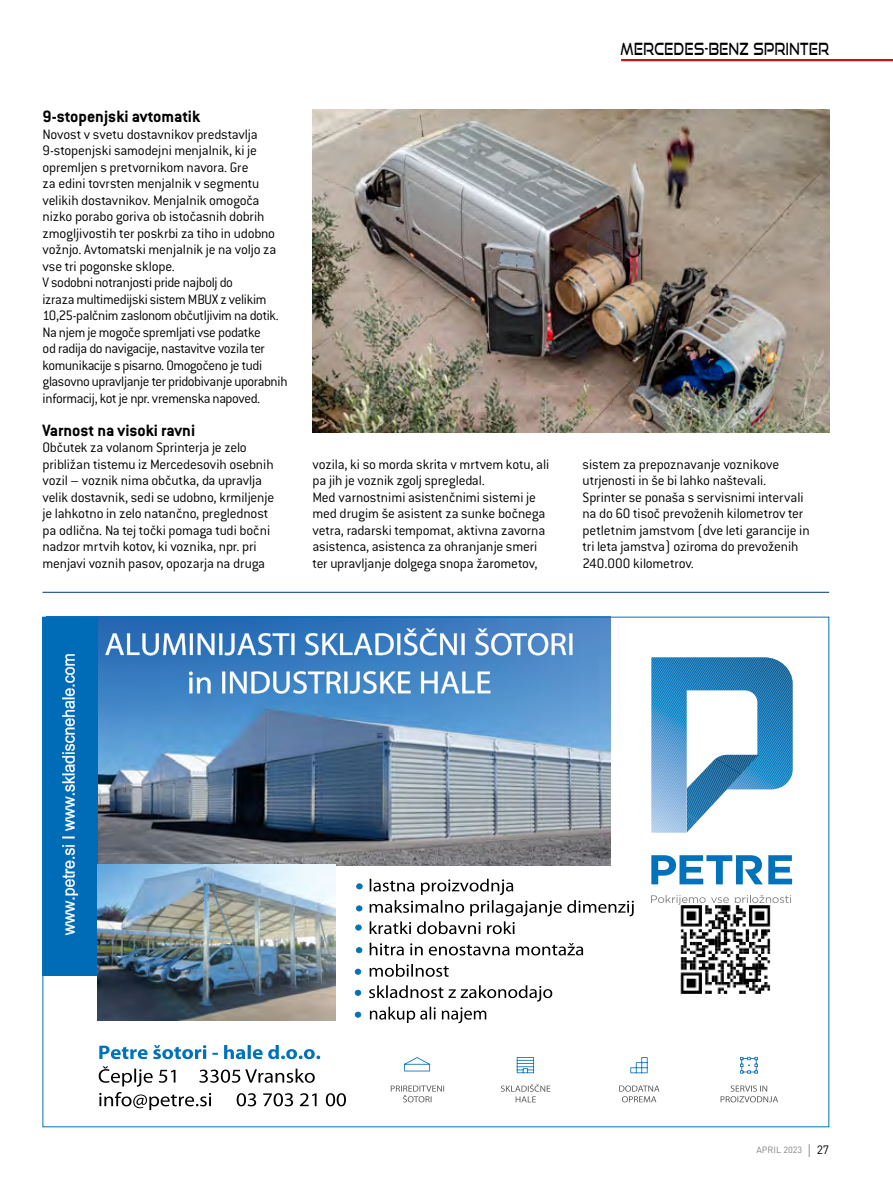
<style>
.page{position:relative;width:893px;height:1191px;background:#fff}
.page>*{position:absolute;margin:0;border:0;box-sizing:border-box;transform-origin:0 0}
.t1{font:700 18px "Conduit ITCW02";color:#000}
.t2{font:16.65px "Good Times Rg";letter-spacing:.04em;color:#000;scale:.7 1}
.t3{font:300 15px/16.5px "Conduit ITCW02";letter-spacing:-.015em;color:#000}
.t4{font:9px "DIN";color:#808285}
.s1{font-family:"Conduit ITCW02";font-weight:300;font-size:20.4px}
.s2{font-size:12px;color:#000}
</style>
<div class="page">
<hr style="left:621px;top:59px;width:272px;height:2px;background:#c4161c">
<img style="left:313px;top:109px;width:516px;height:324px">
<img style="left:98px;top:619px;width:512px;height:246px">
<svg style="left:105px;top:628px;width:467px;height:27px"></svg>
<svg style="left:189px;top:671px;width:301px;height:22px"></svg>
<svg style="left:370px;top:878px;width:264px;height:56px"></svg>
<svg style="left:370px;top:942px;width:213px;height:13px"></svg>
<svg style="left:370px;top:964px;width:79px;height:12px"></svg>
<svg style="left:356px;top:883px;width:7px;height:6px"></svg>
<svg style="left:356px;top:905px;width:6px;height:6px"></svg>
<svg style="left:355px;top:924px;width:7px;height:6px"></svg>
<svg style="left:356px;top:947px;width:6px;height:6px"></svg>
<svg style="left:355px;top:968px;width:6px;height:6px"></svg>
<svg style="left:355px;top:989px;width:6px;height:6px"></svg>
<svg style="left:99px;top:1045px;width:221px;height:14px"></svg>
<svg style="left:651px;top:657px;width:142px;height:175px"></svg>
<svg style="left:651px;top:895px;width:78px;height:9px"></svg>
<svg style="left:651px;top:855px;width:141px;height:29px"></svg>
<div style="left:43px;top:617px;width:55px;height:358px;background:#006cb7"></div>
<svg style="left:62px;top:654px;width:16px;height:281px"></svg>
<svg style="left:404px;top:1057px;width:26px;height:14px"></svg>
<svg style="left:630px;top:1057px;width:18px;height:16px"></svg>
<svg style="left:517px;top:1057px;width:17px;height:16px"></svg>
<svg style="left:740px;top:1056px;width:18px;height:17px"></svg>
<svg style="left:391px;top:1085px;width:53px;height:17px"></svg>
<svg style="left:501px;top:1084px;width:49px;height:18px"></svg>
<svg style="left:619px;top:1085px;width:40px;height:17px"></svg>
<svg style="left:721px;top:1085px;width:57px;height:17px"></svg>
<svg style="left:369px;top:985px;width:183px;height:38px"></svg>
<svg style="left:99px;top:1066px;width:247px;height:44px"></svg>
<svg style="left:355px;top:1011px;width:6px;height:6px"></svg>
<img style="left:680px;top:905px;width:90px;height:89px">
<svg style="left:735px;top:895px;width:56px;height:8px"></svg>
<img style="left:98px;top:865px;width:238px;height:155px">
<hr style="left:43px;top:592px;width:786px;height:1px;background:#00377b">
<p class="t1" style="left:43px;top:106px;width:159px">9-stopenjski avtomatik</p>
<p class="t3" style="left:43px;top:126px;width:247px">Novost v svetu dostavnikov predstavlja 9-stopenjski samodejni menjalnik, ki je opremljen s pretvornikom navora. Gre<br>za edini tovrsten menjalnik v segmentu velikih dostavnikov. Menjalnik omogoča nizko porabo goriva ob istočasnih dobrih zmogljivostih ter poskrbi za tiho in udobno vožnjo. Avtomatski menjalnik je na voljo za vse tri pogonske sklope.<br>V sodobni notranjosti pride najbolj do<br>izraza multimedijski sistem MBUX z velikim 10,25-palčnim zaslonom občutljivim na dotik.<br>Na njem je mogoče spremljati vse podatke<br>od radija do navigacije, nastavitve vozila ter komunikacije s pisarno. Omogočeno je tudi glasovno upravljanje ter pridobivanje uporabnih informacij, kot je npr. vremenska napoved.</p>
<p class="t1" style="left:43px;top:420px;width:154px">Varnost na visoki ravni</p>
<p class="t3" style="left:43px;top:439px;width:233px">Občutek za volanom Sprinterja je zelo približan tistemu iz Mercedesovih osebnih vozil – voznik nima občutka, da upravlja velik dostavnik, sedi se udobno, krmiljenje je lahkotno in zelo natančno, preglednost pa odlična. Na tej točki pomaga tudi bočni nadzor mrtvih kotov, ki voznika, npr. pri menjavi voznih pasov, opozarja na druga</p>
<p class="t2" style="left:621px;top:39px;width:299px">MERCEDES-BENZ SPRINTER</p>
<p class="t3" style="left:313px;top:456px;width:238px">vozila, ki so morda skrita v mrtvem kotu, ali pa jih je voznik zgolj spregledal.<br>Med varnostnimi asistenčnimi sistemi je med drugim še asistent za sunke bočnega vetra, radarski tempomat, aktivna zavorna asistenca, asistenca za ohranjanje smeri ter upravljanje dolgega snopa žarometov,</p>
<p class="t3" style="left:583px;top:456px;width:229px">sistem za prepoznavanje voznikove utrjenosti in še bi lahko naštevali.<br>Sprinter se ponaša s servisnimi intervali na do 60 tisoč prevoženih kilometrov ter petletnim jamstvom (dve leti garancije in tri leta jamstva) oziroma do prevoženih 240.000 kilometrov.</p>
<p class="t4" style="left:756px;top:1144px;width:74px">APRIL 2023 <span class="s1">l</span> <span class="s2">27</span></p>
</div>
